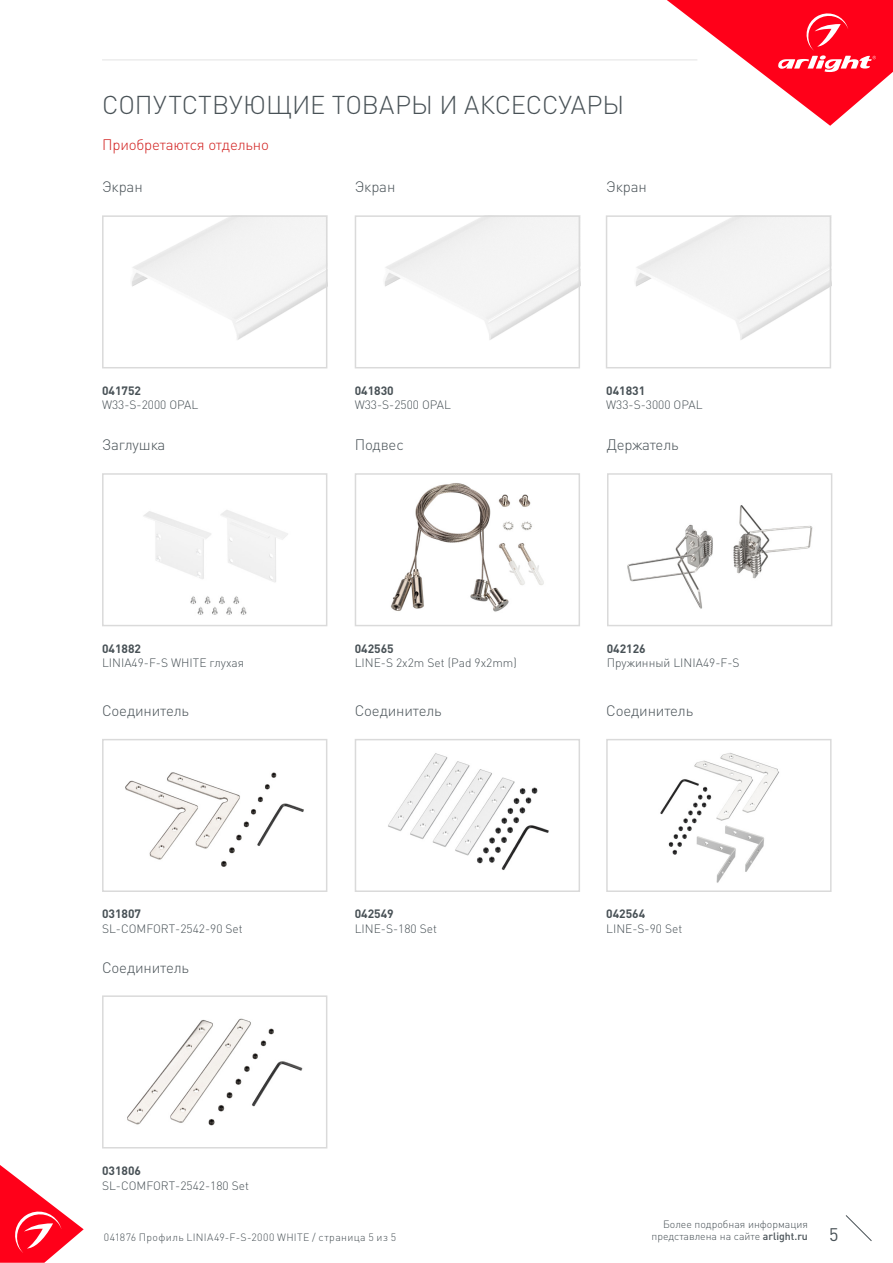
<style>
.page{position:relative;width:893px;height:1263px;background:#fff}
.page>*{position:absolute;margin:0;border:0;box-sizing:border-box;transform-origin:0 0}
.t1{font:300 25.5px "DIN Pro";color:#485156}
.t2{font:18px "DIN Pro";color:#485156}
.t3{font:300 15px "DIN Pro";letter-spacing:-.01em;color:#485156}
.t4{font:300 15px "DIN Pro";letter-spacing:-.01em;color:#d11d1c}
.t5{font:300 12px "DIN Pro";color:#485156}
.t6{font:700 12px "DIN Pro";color:#485156}
.t7{font:300 10.5px/12.6px "DIN Pro";color:#485156;text-align:right}
.t8{font:300 10.5px "DIN Pro";letter-spacing:.04em;color:#485156}
.s1{font-weight:500}
</style>
<div class="page">
<svg style="left:0;top:1165px;width:84px;height:98px"></svg>
<svg style="left:845px;top:1215px;width:27px;height:26px"></svg>
<svg style="left:667px;top:0;width:226px;height:126px"></svg>
<hr style="left:102px;top:60px;width:595px;height:1px;background:#e3e3e3">
<img style="left:132px;top:218px;width:192px;height:122px">
<div style="left:102px;top:215px;width:225px;height:153px;border:2px solid #dadada"></div>
<img style="left:384px;top:218px;width:193px;height:122px">
<div style="left:355px;top:215px;width:225px;height:153px;border:2px solid #dadada"></div>
<img style="left:635px;top:218px;width:193px;height:122px">
<div style="left:606px;top:215px;width:225px;height:153px;border:2px solid #dadada"></div>
<img style="left:125px;top:772px;width:179px;height:95px">
<div style="left:102px;top:739px;width:225px;height:153px;border:2px solid #dadada"></div>
<img style="left:391px;top:483px;width:153px;height:129px">
<div style="left:355px;top:473px;width:225px;height:153px;border:2px solid #dadada"></div>
<img style="left:143px;top:510px;width:145px;height:105px">
<div style="left:102px;top:473px;width:225px;height:153px;border:2px solid #dadada"></div>
<img style="left:127px;top:1018px;width:176px;height:108px">
<div style="left:102px;top:995px;width:225px;height:153px;border:2px solid #dadada"></div>
<img style="left:388px;top:753px;width:161px;height:117px">
<div style="left:355px;top:739px;width:225px;height:153px;border:2px solid #dadada"></div>
<img style="left:660px;top:753px;width:119px;height:130px">
<div style="left:606px;top:739px;width:226px;height:153px;border:2px solid #dadada"></div>
<img style="left:627px;top:505px;width:186px;height:104px">
<div style="left:607px;top:473px;width:225px;height:153px;border:2px solid #dadada"></div>
<h1 class="t1" style="left:102px;top:87px;width:524px">СОПУТСТВУЮЩИЕ ТОВАРЫ И АКСЕССУАРЫ</h1>
<p class="t4" style="left:102px;top:134px;width:168px">Приобретаются отдельно</p>
<p class="t3" style="left:102px;top:177px;width:42px">Экран</p>
<p class="t3" style="left:355px;top:177px;width:42px">Экран</p>
<p class="t3" style="left:606px;top:177px;width:42px">Экран</p>
<p class="t6" style="left:102px;top:382px;width:41px">041752</p>
<p class="t5" style="left:102px;top:397px;width:98px">W33-S-2000 OPAL</p>
<p class="t6" style="left:355px;top:382px;width:41px">041830</p>
<p class="t5" style="left:355px;top:397px;width:98px">W33-S-2500 OPAL</p>
<p class="t6" style="left:606px;top:382px;width:41px">041831</p>
<p class="t5" style="left:606px;top:397px;width:98px">W33-S-3000 OPAL</p>
<p class="t3" style="left:102px;top:435px;width:65px">Заглушка</p>
<p class="t3" style="left:355px;top:435px;width:51px">Подвес</p>
<p class="t3" style="left:607px;top:435px;width:73px">Держатель</p>
<p class="t6" style="left:102px;top:640px;width:41px">041882</p>
<p class="t5" style="left:102px;top:654px;width:144px">LINIA49-F-S WHITE глухая</p>
<p class="t3" style="left:102px;top:700px;width:89px">Соединитель</p>
<p class="t3" style="left:355px;top:700px;width:89px">Соединитель</p>
<p class="t6" style="left:355px;top:640px;width:41px">042565</p>
<p class="t5" style="left:355px;top:654px;width:164px">LINE-S 2x2m Set (Pad 9x2mm)</p>
<p class="t6" style="left:102px;top:906px;width:41px">031807</p>
<p class="t5" style="left:102px;top:920px;width:142px">SL-COMFORT-2542-90 Set</p>
<p class="t3" style="left:102px;top:957px;width:89px">Соединитель</p>
<p class="t6" style="left:102px;top:1163px;width:41px">031806</p>
<p class="t5" style="left:102px;top:1177px;width:148px">SL-COMFORT-2542-180 Set</p>
<p class="t6" style="left:355px;top:906px;width:41px">042549</p>
<p class="t5" style="left:355px;top:920px;width:84px">LINE-S-180 Set</p>
<p class="t6" style="left:607px;top:640px;width:41px">042126</p>
<p class="t5" style="left:607px;top:654px;width:134px">Пружинный LINIA49-F-S</p>
<p class="t3" style="left:606px;top:700px;width:89px">Соединитель</p>
<p class="t6" style="left:606px;top:906px;width:41px">042564</p>
<p class="t5" style="left:606px;top:920px;width:78px">LINE-S-90 Set</p>
<p class="t7" style="left:651px;top:1217px;width:158px">Более подробная информация представлена на сайте <span class="s1">arlight.ru</span></p>
<p class="t8" style="left:104px;top:1230px;width:294px">041876 Профиль LINIA49-F-S-2000 WHITE / страница 5 из 5</p>
<h2 class="t2" style="left:829px;top:1222px;width:11px">5</h2>
</div>
